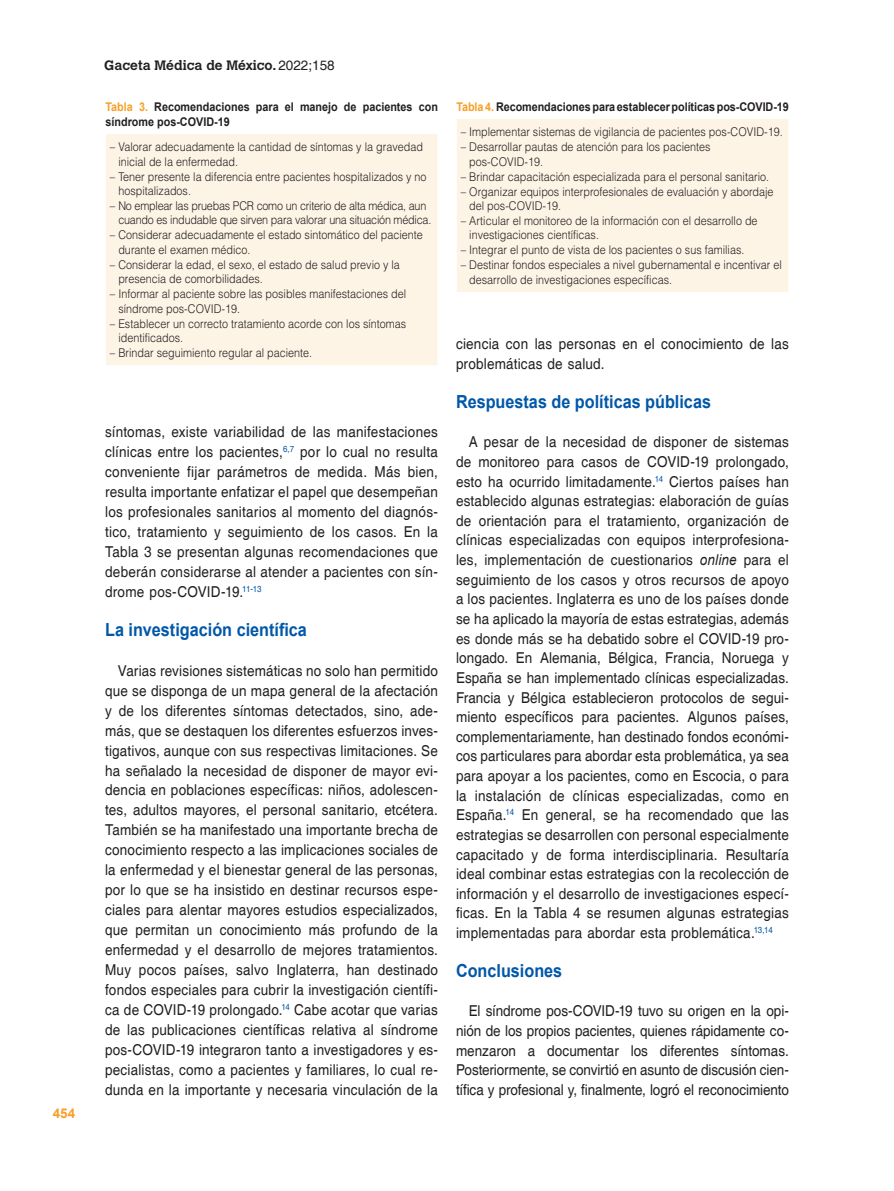
<style>
.page{position:relative;width:894px;height:1191px;background:#fff}
.page>*{position:absolute;margin:0;border:0;box-sizing:border-box;transform-origin:0 0}
.t1{font:700 18px "Helvetica";color:#0157a8;scale:.9 1}
.TX{font:15px/19.6px "Helvetica";letter-spacing:.015em;color:#231f20;text-align:justify;scale:.9 1}
.t2{font:700 13.5px "Calvert MT Std";color:#231f20}
.t3{font:700 13.5px "Helvetica";color:#f89f29}
.TBL{font:300 12px/14.4px "Helvetica LT Std";color:#231f20;scale:.9 1}
.TT{font:700 12px/15px "Helvetica";color:#231f20;scale:.9 1}
.TBL-2{font:300 12px/14.4px "Helvetica LT Std";letter-spacing:-.02em;color:#231f20;scale:.9 1}
.s1{font-family:"Helvetica";font-weight:400}
.s2{color:#f89f29}
.s3{font-style:italic}
</style>
<div class="page">
<div style="left:456px;top:119px;width:332px;height:173px;background:#fef4e6"></div>
<hr style="left:456px;top:119px;width:1px;height:173px;background:#fff">
<div style="left:105px;top:134px;width:333px;height:231px;background:#fef4e6"></div>
<hr style="left:105px;top:134px;width:1px;height:231px;background:#fff">
<hr style="left:437px;top:134px;width:1px;height:231px;background:#fff">
<p class="t3" style="left:53px;top:1103px;width:24px">454</p>
<p class="t2" style="left:104px;top:56px;width:232px">Gaceta Médica de México. <span class="s1">2022;158</span></p>
<p class="TT" style="left:105px;top:99px;width:371px"><span class="s2">Tabla 3.</span> Recomendaciones para el manejo de pacientes con síndrome pos‑COVID‑19</p>
<p class="TBL" style="left:118px;top:140px;width:340px;text-indent:-8px">– Valorar adecuadamente la cantidad de síntomas y la gravedad inicial de la enfermedad.</p>
<p class="TBL" style="left:118px;top:169px;width:344px;text-indent:-8px">– Tener presente la diferencia entre pacientes hospitalizados y no hospitalizados.</p>
<p class="TBL-2" style="left:118px;top:198px;width:349px;text-indent:-8px">– No emplear las pruebas PCR como un criterio de alta médica, aun cuando es indudable que sirven para valorar una situación médica.</p>
<p class="TBL" style="left:118px;top:228px;width:340px;text-indent:-8px">– Considerar adecuadamente el estado sintomático del paciente durante el examen médico.</p>
<p class="TBL" style="left:118px;top:257px;width:314px;text-indent:-8px">– Considerar la edad, el sexo, el estado de salud previo y la presencia de comorbilidades.</p>
<p class="TBL" style="left:118px;top:287px;width:321px;text-indent:-8px">– Informar al paciente sobre las posibles manifestaciones del síndrome pos‑COVID‑19.</p>
<p class="TBL" style="left:118px;top:316px;width:321px;text-indent:-8px">– Establecer un correcto tratamiento acorde con los síntomas identificados.</p>
<p class="TBL" style="left:110px;top:345px;width:226px">– Brindar seguimiento regular al paciente.</p>
<p class="TX" style="left:105px;top:422px;width:371px">síntomas, existe variabilidad de las manifestaciones clínicas entre los pacientes,<sup>6,7</sup> por lo cual no resulta conveniente fijar parámetros de medida. Más bien, resulta importante enfatizar el papel que desempeñan los profesionales sanitarios al momento del diagnós&shy;tico, tratamiento y seguimiento de los casos. En la Tabla 3 se presentan algunas recomendaciones que deberán considerarse al atender a pacientes con sín&shy;drome pos-COVID-19.<sup>11-13</sup></p>
<h1 class="t1" style="left:105px;top:617px;width:226px">La investigación científica</h1>
<p class="TX" style="left:105px;top:661px;width:371px;text-indent:13px">Varias revisiones sistemáticas no solo han permitido que se disponga de un mapa general de la afectación y de los diferentes síntomas detectados, sino, ade&shy;más, que se destaquen los diferentes esfuerzos inves&shy;tigativos, aunque con sus respectivas limitaciones. Se ha señalado la necesidad de disponer de mayor evi&shy;dencia en poblaciones específicas: niños, adolescen&shy;tes, adultos mayores, el personal sanitario, etcétera.<br>También se ha manifestado una importante brecha de conocimiento respecto a las implicaciones sociales de la enfermedad y el bienestar general de las personas, por lo que se ha insistido en destinar recursos espe&shy;ciales para alentar mayores estudios especializados, que permitan un conocimiento más profundo de la enfermedad y el desarrollo de mejores tratamientos.<br>Muy pocos países, salvo Inglaterra, han destinado fondos especiales para cubrir la investigación científi&shy;ca de COVID-19 prolongado.<sup>14</sup> Cabe acotar que varias de las publicaciones científicas relativa al síndrome pos-COVID-19 integraron tanto a investigadores y es&shy;pecialistas, como a pacientes y familiares, lo cual re&shy;dunda en la importante y necesaria vinculación de la</p>
<p class="TT" style="left:456px;top:99px;width:371px"><span class="s2">Tabla 4.</span> Recomendaciones para establecer políticas pos‑COVID‑19</p>
<p class="TBL" style="left:460px;top:125px;width:359px">– Implementar sistemas de vigilancia de pacientes pos‑COVID‑19.</p>
<p class="TBL" style="left:469px;top:140px;width:269px;text-indent:-8px">– Desarrollar pautas de atención para los pacientes pos‑COVID‑19.</p>
<p class="TBL" style="left:460px;top:169px;width:344px">– Brindar capacitación especializada para el personal sanitario.</p>
<p class="TBL" style="left:469px;top:184px;width:339px;text-indent:-8px">– Organizar equipos interprofesionales de evaluación y abordaje del pos‑COVID‑19.</p>
<p class="TBL" style="left:469px;top:213px;width:322px;text-indent:-8px">– Articular el monitoreo de la información con el desarrollo de investigaciones científicas.</p>
<p class="TBL" style="left:460px;top:243px;width:316px">– Integrar el punto de vista de los pacientes o sus familias.</p>
<p class="TBL" style="left:469px;top:258px;width:349px;text-indent:-8px">– Destinar fondos especiales a nivel gubernamental e incentivar el desarrollo de investigaciones específicas.</p>
<p class="TX" style="left:456px;top:335px;width:371px">ciencia con las personas en el conocimiento de las problemáticas de salud.</p>
<h1 class="t1" style="left:456px;top:389px;width:285px">Respuestas de políticas públicas</h1>
<p class="TX" style="left:456px;top:432px;width:371px;text-indent:13px">A pesar de la necesidad de disponer de sistemas de monitoreo para casos de COVID-19 prolongado, esto ha ocurrido limitadamente.<sup>14</sup> Ciertos países han establecido algunas estrategias: elaboración de guías de orientación para el tratamiento, organización de clínicas especializadas con equipos interprofesiona&shy;les, implementación de cuestionarios <span class="s3">online</span> para el seguimiento de los casos y otros recursos de apoyo a los pacientes. Inglaterra es uno de los países donde se ha aplicado la mayoría de estas estrategias, además es donde más se ha debatido sobre el COVID-19 pro&shy;longado. En Alemania, Bélgica, Francia, Noruega y España se han implementado clínicas especializadas.<br>Francia y Bélgica establecieron protocolos de segui&shy;miento específicos para pacientes. Algunos países, complementariamente, han destinado fondos económi&shy;cos particulares para abordar esta problemática, ya sea para apoyar a los pacientes, como en Escocia, o para la instalación de clínicas especializadas, como en España.<sup>14</sup> En general, se ha recomendado que las estrategias se desarrollen con personal especialmente capacitado y de forma interdisciplinaria. Resultaría ideal combinar estas estrategias con la recolección de información y el desarrollo de investigaciones especí&shy;ficas. En la Tabla 4 se resumen algunas estrategias implementadas para abordar esta problemática.<sup>13,14</sup></p>
<h1 class="t1" style="left:456px;top:958px;width:120px">Conclusiones</h1>
<p class="TX" style="left:456px;top:1001px;width:371px;text-indent:13px">El síndrome pos-COVID-19 tuvo su origen en la opi&shy;nión de los propios pacientes, quienes rápidamente co&shy;menzaron a documentar los diferentes síntomas.<br>Posteriormente, se convirtió en asunto de discusión cien&shy;tífica y profesional y, finalmente, logró el reconocimiento</p>
</div>
